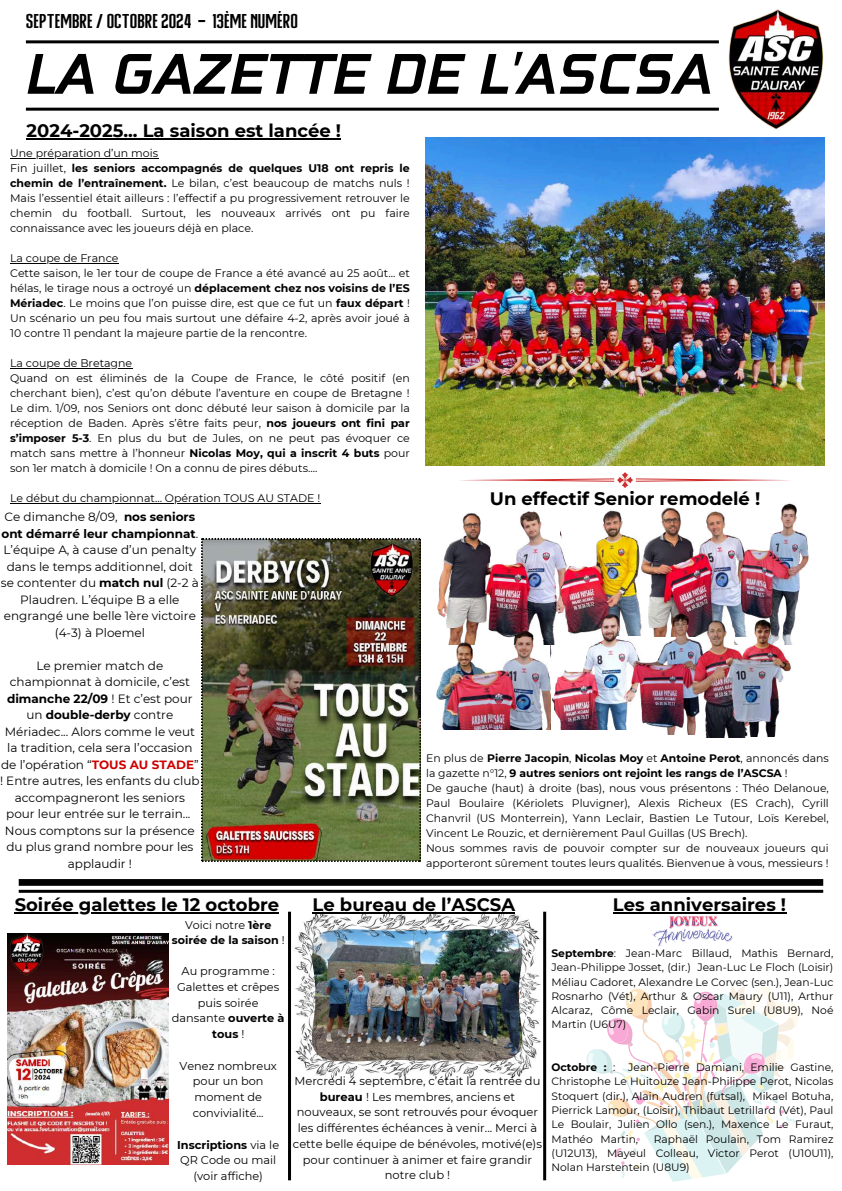
<style>
.page{position:relative;width:842px;height:1191px;background:#fff}
.page>*{position:absolute;margin:0;border:0;box-sizing:border-box;transform-origin:0 0}
.t1{font:italic 700 55.2px "Neo Fobia";color:#000}
.t2{font:20px "Anglestein";color:#000}
.t3{font:700 18px "Montserrat";color:#000}
.t4{font:12px/16.5px "Montserrat";color:#000;text-align:center}
.t5{font:11.5px/15.8px "Montserrat";color:#000;text-align:center}
.t6{font:11.3px/15.8px "Montserrat";color:#000;text-align:center}
.t7{font:700 11.1px/15px "Montserrat";color:#000;text-align:center}
.t8{font:11px/15px "Montserrat";color:#000}
.t9{font:10.9px/15px "Montserrat";color:#000}
.t10{font:10.7px/14.2px "Montserrat";color:#000;text-align:justify}
.s1{font-weight:700}
.s2{font-weight:700;color:#ce0100}
.s3{font-weight:400}
</style>
<div class="page">
<img style="left:728px;top:9px;width:96px;height:120px">
<hr style="left:26px;top:108px;width:693px;height:3px;background:#000">
<hr style="left:26px;top:40px;width:693px;height:3px;background:#000">
<div style="left:19px;top:879px;width:804px;height:6px;background:#000"></div>
<hr style="left:288px;top:911px;width:3px;height:269px;background:#000">
<hr style="left:543px;top:911px;width:3px;height:269px;background:#000">
<hr style="left:19px;top:889px;width:804px;height:3px;background:#000">
<svg style="left:586px;top:984px;width:213px;height:197px"></svg>
<svg style="left:652px;top:915px;width:81px;height:31px"></svg>
<img style="left:438px;top:511px;width:122px;height:92px">
<img style="left:629px;top:465px;width:132px;height:104px">
<img style="left:734px;top:467px;width:75px;height:121px">
<img style="left:560px;top:492px;width:119px;height:93px">
<img style="left:437px;top:603px;width:114px;height:126px">
<img style="left:551px;top:585px;width:56px;height:144px">
<img style="left:425px;top:137px;width:400px;height:328px">
<img style="left:607px;top:585px;width:50px;height:145px">
<img style="left:657px;top:569px;width:126px;height:168px">
<img style="left:201px;top:538px;width:220px;height:323px">
<img style="left:692px;top:588px;width:108px;height:148px">
<svg style="left:460px;top:472px;width:332px;height:15px"></svg>
<img style="left:294px;top:910px;width:246px;height:169px">
<img style="left:8px;top:933px;width:160px;height:231px">
<hr style="left:10px;top:158px;width:148px;height:1px;background:#000">
<hr style="left:10px;top:263px;width:108px;height:1px;background:#000">
<hr style="left:10px;top:368px;width:122px;height:1px;background:#000">
<hr style="left:10px;top:503px;width:310px;height:1px;background:#000">
<hr style="left:27px;top:138px;width:314px;height:2px;background:#000">
<hr style="left:15px;top:911px;width:264px;height:2px;background:#000">
<hr style="left:313px;top:911px;width:202px;height:2px;background:#000">
<hr style="left:613px;top:911px;width:173px;height:2px;background:#000">
<h2 class="t2" style="left:26px;top:12px;width:273px">SEPTEMBRE/OCTOBRE2024 - 13ÈMENUMÉRO</h2>
<h1 class="t1" style="left:23px;top:51px;width:688px">LA GAZETTE DE L’ASCSA</h1>
<h3 class="t3" style="left:27px;top:119px;width:316px">2024-2025... La saison est lancée !</h3>
<p class="t8" style="left:10px;top:145px;width:401px">Une préparation d’un mois<br>Fin juillet, <span class="s1">les seniors accompagnés de quelques U18 ont repris le chemin de l’entraînement.</span> Le bilan, c’est beaucoup de matchs nuls !<br>Mais l’essentiel était ailleurs : l’effectif a pu progressivement retrouver le chemin du football. Surtout, les nouveaux arrivés ont pu faire connaissance avec les joueurs déjà en place.</p>
<p class="t8" style="left:10px;top:250px;width:401px">La coupe de France<br>Cette saison, le 1er tour de coupe de France a été avancé au 25 août... et hélas, le tirage nous a octroyé un <span class="s1">déplacement chez nos voisins de l’ES Mériadec</span>. Le moins que l’on puisse dire, est que ce fut un <span class="s1">faux départ</span> !<br>Un scénario un peu fou mais surtout une défaire 4-2, après avoir joué à 10 contre 11 pendant la majeure partie de la rencontre.</p>
<p class="t8" style="left:10px;top:355px;width:401px">La coupe de Bretagne<br>Quand on est éliminés de la Coupe de France, le côté positif (en cherchant bien), c’est qu’on débute l’aventure en coupe de Bretagne !<br>Le dim. 1/09, nos Seniors ont donc débuté leur saison à domicile par la réception de Baden. Après s’être faits peur, <span class="s1">nos joueurs ont fini par s’imposer 5-3</span>. En plus du but de Jules, on ne peut pas évoquer ce match sans mettre à l’honneur <span class="s1">Nicolas Moy, qui a inscrit 4 buts</span> pour son 1er match à domicile ! On a connu de pires débuts....</p>
<p class="t8" style="left:10px;top:490px;width:312px">Le début du championnat... Opération TOUS AU STADE !</p>
<p class="t4" style="left:1px;top:508px;width:200px">Ce dimanche 8/09, <span class="s1">nos seniors ont démarré leur championnat</span>.<br>L’équipe A, à cause d’un penalty dans le temps additionnel, doit se contenter du <span class="s1">match nul</span> (2-2 à<br>Plaudren. L’équipe B a elle engrangé une belle 1ère victoire (4-3) à Ploemel</p>
<p class="t4" style="left:0;top:657px;width:201px">Le premier match de championnat à domicile, c’est <span class="s1">dimanche 22/09</span> ! Et c’est pour un <span class="s1">double-derby</span> contre<br>Mériadec... Alors comme le veut la tradition, cela sera l’occasion de l’opération “<span class="s2">TOUS AU STADE</span>” ! Entre autres, les enfants du club accompagneront les seniors pour leur entrée sur le terrain...<br>Nous comptons sur la présence du plus grand nombre pour les applaudir !</p>
<h3 class="t3" style="left:490px;top:488px;width:272px">Un effectif Senior remodelé !</h3>
<p class="t9" style="left:426px;top:750px;width:404px">En plus de <span class="s1">Pierre Jacopin</span>, <span class="s1">Nicolas Moy</span> et <span class="s1">Antoine Perot</span>, annoncés dans la gazette n°12, <span class="s1">9 autres seniors ont rejoint les rangs de l’ASCSA</span> !<br>De gauche (haut) à droite (bas), nous vous présentons : Théo Delanoue, Paul Boulaire (Kériolets Pluvigner), Alexis Richeux (ES Crach), Cyrill Chanvril (US Monterrein), Yann Leclair, Bastien Le Tutour, Loïs Kerebel, Vincent Le Rouzic, et dernièrement Paul Guillas (US Brech).<br>Nous sommes ravis de pouvoir compter sur de nouveaux joueurs qui apporteront sûrement toutes leurs qualités. Bienvenue à vous, messieurs !</p>
<h3 class="t3" style="left:15px;top:893px;width:266px">Soirée galettes le 12 octobre</h3>
<h3 class="t3" style="left:313px;top:893px;width:204px">Le bureau de l’ASCSA</h3>
<p class="t7" style="left:172px;top:917px;width:114px"><span class="s3">Voici notre</span> 1ère soirée de la saison <span class="s3">!</span></p>
<p class="t6" style="left:172px;top:963px;width:114px">Au programme :<br>Galettes et crêpes puis soirée dansante <span class="s1">ouverte à tous</span> !</p>
<p class="t6" style="left:179px;top:1057px;width:99px">Venez nombreux pour un bon moment de convivialité...</p>
<p class="t6" style="left:177px;top:1136px;width:103px"><span class="s1">Inscriptions</span> via le<br>QR Code ou mail (voir affiche)</p>
<p class="t5" style="left:293px;top:1072px;width:251px">Mercredi 4 septembre, c’était la rentrée du <span class="s1">bureau</span> ! Les membres, anciens et nouveaux, se sont retrouvés pour évoquer les différentes échéances à venir... Merci à cette belle équipe de bénévoles, motivé(e)s pour continuer à animer et faire grandir notre club !</p>
<h3 class="t3" style="left:613px;top:893px;width:175px">Les anniversaires !</h3>
<p class="t10" style="left:551px;top:946px;width:283px"><span class="s1">Septembre</span>: Jean-Marc Billaud, Mathis Bernard, Jean-Philippe Josset, (dir.) Jean-Luc Le Floch (Loisir)<br>Méliau Cadoret, Alexandre Le Corvec (sen.), Jean-Luc Rosnarho (Vét), Arthur &amp; Oscar Maury (U11), Arthur Alcaraz, Côme Leclair, Gabin Surel (U8U9), Noé Martin (U6U7)</p>
<p class="t10" style="left:551px;top:1060px;width:283px"><span class="s1">Octobre :</span> : Jean-Pierre Damiani, Emilie Gastine, Christophe Le Huitouze Jean-Philippe Perot, Nicolas Stoquert (dir.), Alain Audren (futsal), Mikael Botuha, Pierrick Lamour, (Loisir), Thibaut Letrillard (Vét), Paul Le Boulair, Julien Ollo (sen.), Maxence Le Furaut, Mathéo Martin,</p>
<p class="t10" style="left:551px;top:1131px;width:283px;text-indent:102px">Raphaël Poulain, Tom Ramirez (U12U13), Mayeul Colleau, Victor Perot (U10U11), Nolan Harstentein (U8U9)</p>
</div>
